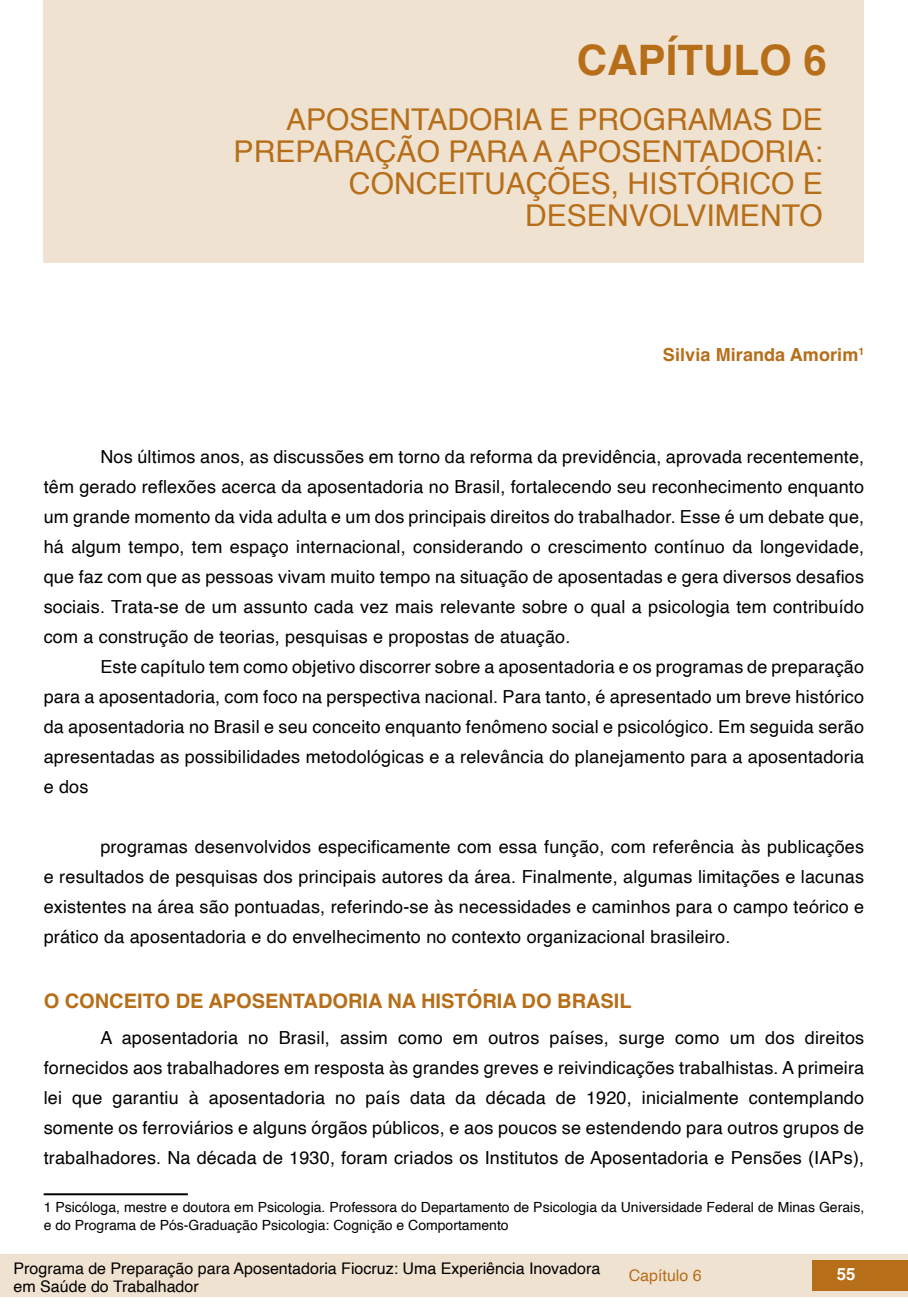
<style>
.page{position:relative;width:908px;height:1304px;background:#fff}
.page>*{position:absolute;margin:0;border:0;box-sizing:border-box;transform-origin:0 0}
.capítulos{font:700 42px "Helvetica";color:#b66e19}
.nome_artigos{font:30px/32px "Helvetica";color:#b66e19;text-align:right}
.TITULOS{font:700 20px "Helvetica";color:#b66e19}
.txt{font:18px/30px "Helvetica";letter-spacing:.01em;color:#000;text-align:justify}
.nome_autores{font:700 18px "Helvetica";letter-spacing:.005em;color:#b66e19}
.t1{font:700 16.8px "Helvetica";color:#fff}
.t2{font:16px/18.2px "Helvetica";color:#000}
.t3{font:16px "Helvetica";color:#b66e19}
.nota_rdp{font:14px/18px "Helvetica";color:#000}
</style>
<div class="page">
<div style="left:0;top:1254px;width:906px;height:43px;background:#f0e2d1"></div>
<div style="left:812px;top:1261px;width:95px;height:30px;background:#b66e19"></div>
<div style="left:44px;top:0;width:819px;height:263px;background:#f0e2d1"></div>
<hr style="left:44px;top:1193px;width:144px;height:2px;background:#000">
<p class="capítulos" style="left:576px;top:35px;width:251px">CAPÍTULO 6</p>
<p class="nome_artigos" style="left:233px;top:104px;width:590px">APOSENTADORIA E PROGRAMAS DE<br>PREPARAÇÃO PARA A APOSENTADORIA:<br>CONCEITUAÇÕES, HISTÓRICO E<br>DESENVOLVIMENTO</p>
<p class="nome_autores" style="left:662px;top:344px;width:203px">Silvia Miranda Amorim<sup>1</sup></p>
<p class="txt" style="left:44px;top:442px;width:821px;text-indent:57px">Nos últimos anos, as discussões em torno da reforma da previdência, aprovada recentemente, têm gerado reflexões acerca da aposentadoria no Brasil, fortalecendo seu reconhecimento enquanto um grande momento da vida adulta e um dos principais direitos do trabalhador. Esse é um debate que, há algum tempo, tem espaço internacional, considerando o crescimento contínuo da longevidade, que faz com que as pessoas vivam muito tempo na situação de aposentadas e gera diversos desafios sociais. Trata-se de um assunto cada vez mais relevante sobre o qual a psicologia tem contribuído com a construção de teorias, pesquisas e propostas de atuação.</p>
<p class="txt" style="left:44px;top:652px;width:821px;text-indent:57px">Este capítulo tem como objetivo discorrer sobre a aposentadoria e os programas de preparação para a aposentadoria, com foco na perspectiva nacional. Para tanto, é apresentado um breve histórico da aposentadoria no Brasil e seu conceito enquanto fenômeno social e psicológico. Em seguida serão apresentadas as possibilidades metodológicas e a relevância do planejamento para a aposentadoria e dos</p>
<p class="txt" style="left:44px;top:832px;width:821px;text-indent:57px">programas desenvolvidos especificamente com essa função, com referência às publicações e resultados de pesquisas dos principais autores da área. Finalmente, algumas limitações e lacunas existentes na área são pontuadas, referindo-se às necessidades e caminhos para o campo teórico e prático da aposentadoria e do envelhecimento no contexto organizacional brasileiro.</p>
<p class="TITULOS" style="left:44px;top:989px;width:589px">O CONCEITO DE APOSENTADORIA NA HISTÓRIA DO BRASIL</p>
<p class="txt" style="left:44px;top:1023px;width:821px;text-indent:57px">A aposentadoria no Brasil, assim como em outros países, surge como um dos direitos fornecidos aos trabalhadores em resposta às grandes greves e reivindicações trabalhistas. A primeira lei que garantiu à aposentadoria no país data da década de 1920, inicialmente contemplando somente os ferroviários e alguns órgãos públicos, e aos poucos se estendendo para outros grupos de trabalhadores. Na década de 1930, foram criados os Institutos de Aposentadoria e Pensões (IAPs),</p>
<p class="nota_rdp" style="left:44px;top:1199px;width:821px">1 Psicóloga, mestre e doutora em Psicologia. Professora do Departamento de Psicologia da Universidade Federal de Minas Gerais, e do Programa de Pós-Graduação Psicologia: Cognição e Comportamento</p>
<p class="t2" style="left:14px;top:1260px;width:588px">Programa de Preparação para Aposentadoria Fiocruz: Uma Experiência Inovadora em Saúde do Trabalhador</p>
<p class="t3" style="left:628px;top:1263px;width:74px">Capítulo 6</p>
<p class="t1" style="left:836px;top:1264px;width:20px">55</p>
</div>
